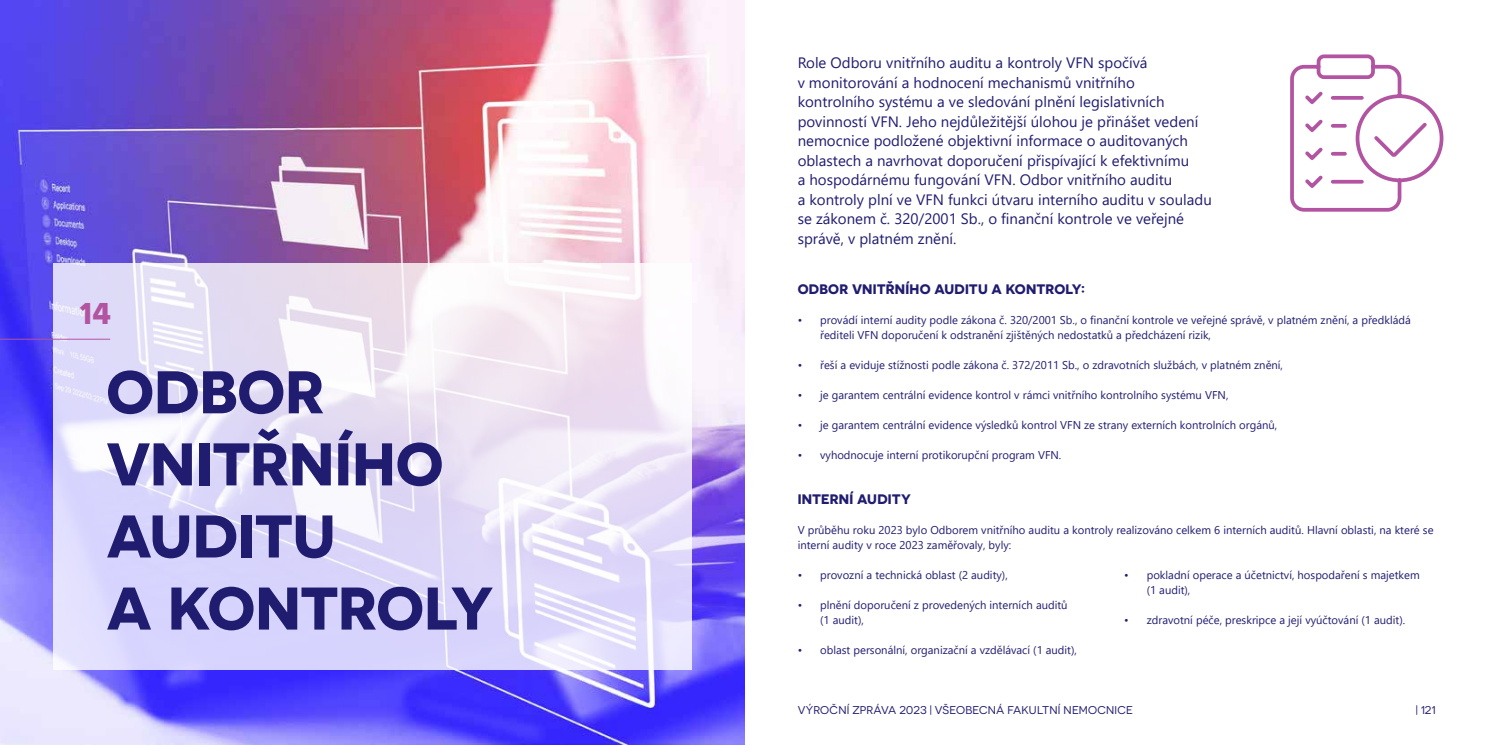
<style>
.page{position:relative;width:1489px;height:745px;background:#fff}
.page>*{position:absolute;margin:0;border:0;box-sizing:border-box;transform-origin:0 0}
.Titul{font:700 60px/72px "Novecentosanswide";color:#201c70}
.Podtitul{font:700 30px "Novecentosanswide";color:#b254a1}
.perex{font:15px/19.5px "Segoe UI";color:#201c70}
.Podnadpis_1{font:700 13.75px "Novecentosanswide";letter-spacing:.015em;color:#201c70}
.txt{font:11.25px/15px "Segoe UI";color:#201c70}
.txt-2{font:11.25px "Novecentosanswide";letter-spacing:.01em;color:#201c70}
</style>
<div class="page">
<img style="left:0;top:0;width:744px;height:743px">
<svg style="left:1290px;top:54px;width:154px;height:158px"></svg>
<svg style="left:53px;top:263px;width:638px;height:406px"></svg>
<hr style="left:0;top:338px;width:110px;height:1px;background:#b254a1">
<p class="Podtitul" style="left:79px;top:294px;width:34px">14</p>
<p class="Titul" style="left:106px;top:354px;width:388px">ODBOR<br>VNITŘNÍHO<br>AUDITU<br>A KONTROLY</p>
<p class="perex" style="left:797px;top:52px;width:415px">Role Odboru vnitřního auditu a kontroly VFN spočívá<br>v monitorování a hodnocení mechanismů vnitřního kontrolního systému a ve sledování plnění legislativních povinností VFN. Jeho nejdůležitější úlohou je přinášet vedení nemocnice podložené objektivní informace o auditovaných oblastech a navrhovat doporučení přispívající k efektivnímu<br>a hospodárnému fungování VFN. Odbor vnitřního auditu<br>a kontroly plní ve VFN funkci útvaru interního auditu v souladu se zákonem č. 320/2001 Sb., o finanční kontrole ve veřejné správě, v platném znění.</p>
<p class="Podnadpis_1" style="left:797px;top:280px;width:289px">ODBOR VNITŘNÍHO AUDITU A KONTROLY:</p>
<p class="txt" style="left:820px;top:311px;width:592px;text-indent:-22px">• provádí interní audity podle zákona č. 320/2001 Sb., o finanční kontrole ve veřejné správě, v platném znění, a předkládá řediteli VFN doporučení k odstranění zjištěných nedostatků a předcházení rizik,</p>
<p class="txt" style="left:797px;top:356px;width:487px">• řeší a eviduje stížnosti podle zákona č. 372/2011 Sb., o zdravotních službách, v platném znění,</p>
<p class="txt" style="left:797px;top:386px;width:432px">• je garantem centrální evidence kontrol v rámci vnitřního kontrolního systému VFN,</p>
<p class="txt" style="left:797px;top:416px;width:481px">• je garantem centrální evidence výsledků kontrol VFN ze strany externích kontrolních orgánů,</p>
<p class="txt" style="left:797px;top:446px;width:265px">• vyhodnocuje interní protikorupční program VFN.</p>
<p class="Podnadpis_1" style="left:797px;top:490px;width:115px">INTERNÍ AUDITY</p>
<p class="txt" style="left:797px;top:521px;width:637px">V průběhu roku 2023 bylo Odborem vnitřního auditu a kontroly realizováno celkem 6 interních auditů. Hlavní oblasti, na které se interní audity v roce 2023 zaměřovaly, byly:</p>
<p class="txt" style="left:797px;top:566px;width:212px">• provozní a technická oblast (2 audity),</p>
<p class="txt" style="left:820px;top:596px;width:249px;text-indent:-22px">• plnění doporučení z provedených interních auditů (1 audit),</p>
<p class="txt" style="left:797px;top:641px;width:281px">• oblast personální, organizační a vzdělávací (1 audit),</p>
<p class="txt" style="left:1146px;top:566px;width:274px;text-indent:-22px">• pokladní operace a účetnictví, hospodaření s majetkem (1 audit),</p>
<p class="txt" style="left:1124px;top:611px;width:282px">• zdravotní péče, preskripce a její vyúčtování (1 audit).</p>
<p class="txt-2" style="left:797px;top:703px;width:337px">VÝROČNÍ ZPRÁVA 2023 | VŠEOBECNÁ FAKULTNÍ NEMOCNICE</p>
<p class="txt-2" style="left:1415px;top:703px;width:22px">| 121</p>
</div>
